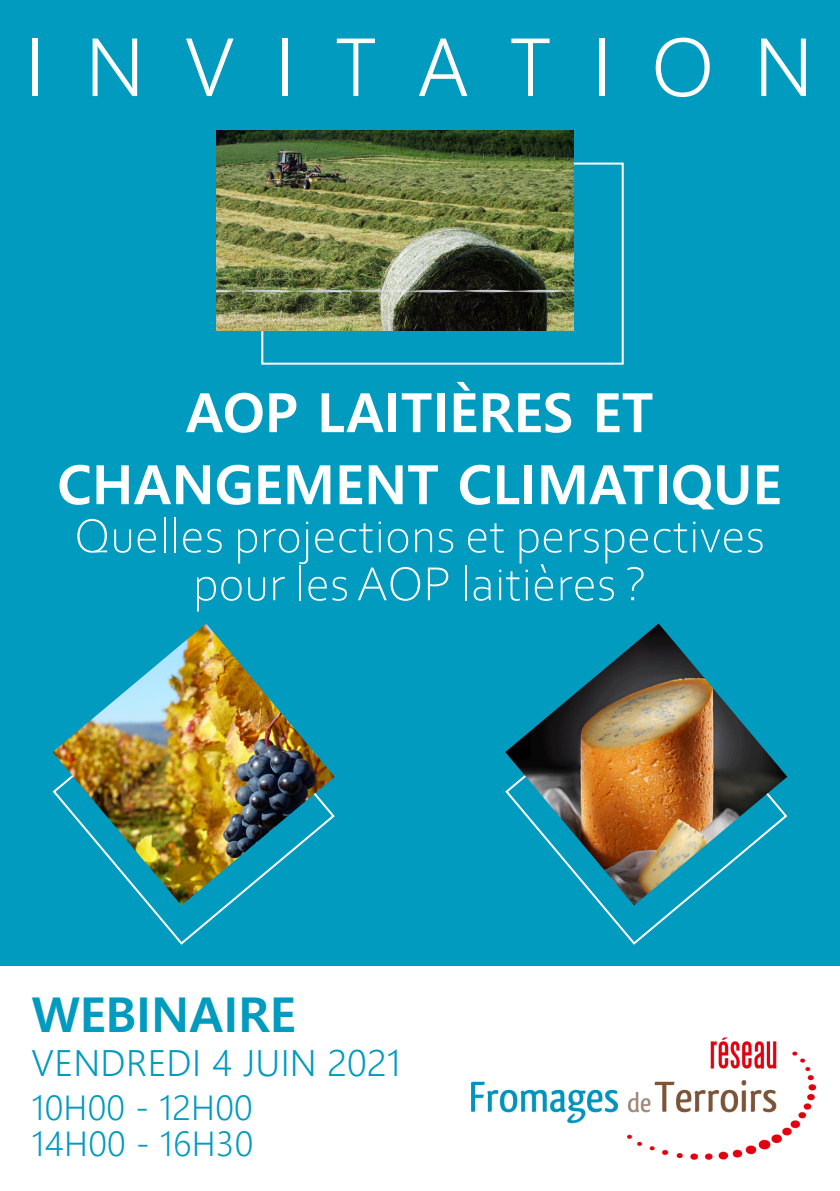
<style>
.page{position:relative;width:840px;height:1191px;background:#fff}
.page>*{position:absolute;margin:0;border:0;box-sizing:border-box;transform-origin:0 0}
.Titre{font:300 80px "Malgun Gothic";letter-spacing:.5em;color:#fff}
.Titre-2{font:700 54px/72px "Malgun Gothic";color:#fff;text-align:center}
.Titre-3{font:300 50px/48px "Corbel";color:#fff;text-align:center}
.Titre-4{font:700 48px "Malgun Gothic";color:#019bbf}
.En-tête_de_section{font:300 36px "Malgun Gothic";letter-spacing:.01em;color:#019bbf}
.En-tête_de_section-2{font:300 34px "Malgun Gothic";letter-spacing:.01em;color:#019bbf}
</style>
<div class="page">
<div style="left:0;top:0;width:839px;height:1191px;background:#019bbf"></div>
<div style="left:0;top:966px;width:839px;height:225px;background:#fff"></div>
<img style="left:471px;top:1037px;width:346px;height:123px">
<svg style="left:600px;top:775px;width:188px;height:170px"></svg>
<svg style="left:52px;top:752px;width:283px;height:193px"></svg>
<img style="left:53px;top:623px;width:281px;height:282px">
<img style="left:505px;top:623px;width:281px;height:282px">
<div style="left:261px;top:163px;width:362px;height:202px;border:2px solid #fff"></div>
<img style="left:216px;top:131px;width:356px;height:200px">
<p class="Titre" style="left:25px;top:20px;width:789px">INVITATION</p>
<p class="Titre-2" style="left:57px;top:377px;width:725px">AOP LAITIÈRES ET<br>CHANGEMENT CLIMATIQUE</p>
<p class="Titre-3" style="left:74px;top:510px;width:692px">Quelles projections et perspectives pour les AOP laitières ?</p>
<p class="Titre-4" style="left:32px;top:986px;width:266px">WEBINAIRE</p>
<p class="En-tête_de_section" style="left:32px;top:1042px;width:370px">VENDREDI 4 JUIN 2021</p>
<p class="En-tête_de_section-2" style="left:32px;top:1087px;width:222px">10H00 - 12H00</p>
<p class="En-tête_de_section-2" style="left:32px;top:1123px;width:223px">14H00 - 16H30</p>
</div>
